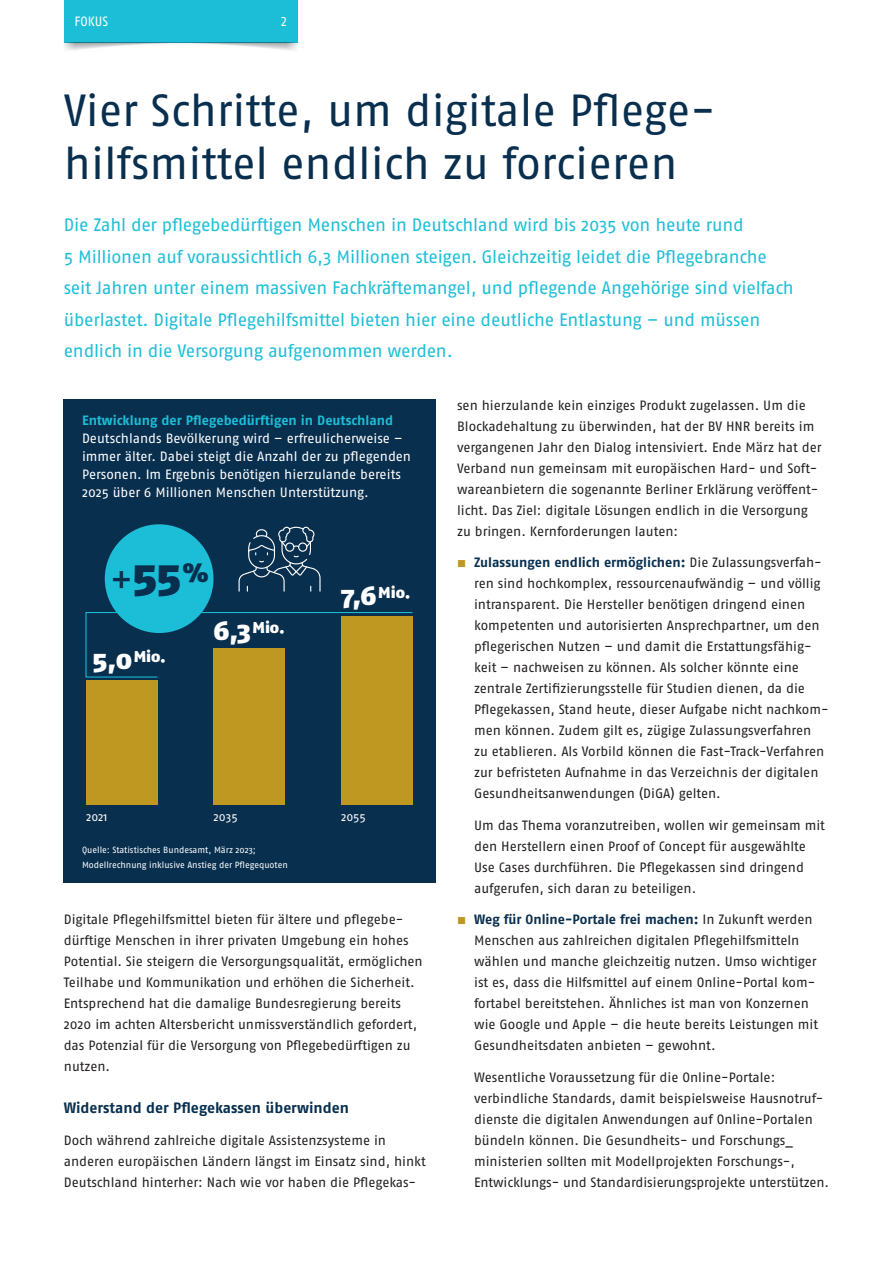
<style>
.page{position:relative;width:893px;height:1263px;background:#fff}
.page>*{position:absolute;margin:0;border:0;box-sizing:border-box;transform-origin:0 0}
.t1{font:45px/52.5px "Fago OT";letter-spacing:-.005em;color:#092f4f}
.t2{font:900 44.85px "Fago OT";color:#092f4f}
.t3{font:18px/31.5px "Fago OT";letter-spacing:-.015em;color:#1cbed7}
.t4{font:900 15.75px "Fago OT";letter-spacing:-.005em;color:#fff}
.t5{font:700 15px "Fago OT";color:#092f4f}
.t6{font:13.5px/21px "Fago OT";letter-spacing:-.005em;color:#231f20}
.t7{font:13.5px/18px "Fago OT";color:#fff}
.t8{font:700 13.5px "Fago OT";color:#1cbed7}
.t9{font:13.5px "Fago OT";color:#fff;scale:.95 1}
.t10{font:12px "Fago OT";letter-spacing:-.005em;color:#fff}
.t11{font:9px/15px "Fago OT";color:#fff}
.s1{font-weight:400;font-size:37.05px}
.s2{font-size:27px}
.s3{font-weight:700;color:#092f4f}
</style>
<div class="page">
<div style="left:64px;top:0;width:234px;height:42px;background:#1cbed7"></div>
<img style="left:64px;top:42px;width:234px;height:8px">
<div style="left:64px;top:399px;width:372px;height:483px;background:#092f4f"></div>
<div style="left:86px;top:681px;width:71px;height:124px;background:#be9820"></div>
<div style="left:213px;top:648px;width:72px;height:157px;background:#be9820"></div>
<div style="left:341px;top:616px;width:71px;height:189px;background:#be9820"></div>
<svg style="left:85px;top:611px;width:328px;height:67px"></svg>
<div style="left:105px;top:524px;width:108px;height:109px;background:#1cbed7;border-radius:50%"></div>
<svg style="left:238px;top:526px;width:83px;height:66px"></svg>
<p class="t9" style="left:74px;top:14px;width:37px">FOKUS</p>
<p class="t9" style="left:281px;top:14px;width:8px">2</p>
<h1 class="t1" style="left:64px;top:84px;width:653px">Vier Schritte, um digitale Pflege&shy;hilfsmittel endlich zu forcieren</h1>
<p class="t3" style="left:64px;top:209px;width:731px">Die Zahl der pflegebedürftigen Menschen in Deutschland wird bis 2035 von heute rund<br>5 Millionen auf voraussichtlich 6,3 Millionen steigen. Gleichzeitig leidet die Pflegebranche seit Jahren unter einem massiven Fachkräftemangel, und pflegende Angehörige sind vielfach überlastet. Digitale Pflegehilfsmittel bieten hier eine deutliche Entlastung – und müssen endlich in die Versorgung aufgenommen werden.</p>
<p class="t8" style="left:82px;top:412px;width:313px">Entwicklung der Pflegebedürftigen in Deutschland</p>
<p class="t7" style="left:82px;top:429px;width:331px">Deutschlands Bevölkerung wird – erfreulicherweise – immer älter. Dabei steigt die Anzahl der zu pflegenden Personen. Im Ergebnis benötigen hierzulande bereits 2025 über 6 Millionen Menschen Unterstützung.</p>
<h2 class="t2" style="left:110px;top:552px;width:100px"><span class="s1">+</span>55<sup>%</sup></h2>
<p class="t4" style="left:93px;top:647px;width:75px"><span class="s2">5,0</span>Mio.</p>
<p class="t4" style="left:213px;top:618px;width:73px"><span class="s2">6,3</span>Mio.</p>
<p class="t4" style="left:341px;top:582px;width:71px"><span class="s2">7,6</span>Mio.</p>
<p class="t10" style="left:86px;top:810px;width:23px">2021</p>
<p class="t10" style="left:214px;top:810px;width:26px">2035</p>
<p class="t10" style="left:341px;top:810px;width:26px">2055</p>
<p class="t11" style="left:82px;top:843px;width:207px">Quelle: Statistisches Bundesamt, März 2023;<br>Modellrechnung inklusive Anstieg der Pflegequoten</p>
<p class="t6" style="left:64px;top:909px;width:360px">Digitale Pflegehilfsmittel bieten für ältere und pflegebe&shy;dürftige Menschen in ihrer privaten Umgebung ein hohes Potential. Sie steigern die Versorgungsqualität, ermöglichen Teilhabe und Kommunikation und erhöhen die Sicherheit.<br>Entsprechend hat die damalige Bundesregierung bereits 2020 im achten Altersbericht unmissverständlich gefordert, das Potenzial fü r die Versorgung von Pflegebedü rftigen zu nutzen.</p>
<p class="t5" style="left:64px;top:1099px;width:287px">Widerstand der Pflegekassen überwinden</p>
<p class="t6" style="left:64px;top:1129px;width:364px">Doch während zahlreiche digitale Assistenzsysteme in anderen europäischen Ländern längst im Einsatz sind, hinkt<br>Deutschland hinterher: Nach wie vor haben die Pflegekas-</p>
<p class="t6" style="left:457px;top:394px;width:366px">sen hierzulande kein einziges Produkt zugelassen. Um die Blockadehaltung zu überwinden, hat der BV HNR bereits im vergangenen Jahr den Dialog intensiviert. Ende März hat der Verband nun gemeinsam mit europäischen Hard- und Soft&shy;wareanbietern die sogenannte Berliner Erklärung veröffent&shy;licht. Das Ziel: digitale Lösungen endlich in die Versorgung zu bringen. Kernforderungen lauten:</p>
<p class="t6" style="left:474px;top:552px;width:356px"><span class="s3">Zulassungen endlich ermöglichen:</span> Die Zulassungsverfah&shy;ren sind hochkomplex, ressourcenaufwändig – und völlig intransparent. Die Hersteller benötigen dringend einen kompetenten und autorisierten Ansprechpartner, um den pflegerischen Nutzen – und damit die Erstattungsfähig&shy;keit – nachweisen zu können. Als solcher könnte eine zentrale Zertifizierungsstelle für Studien dienen, da die Pflegekassen, Stand heute, dieser Aufgabe nicht nachkom&shy;men können. Zudem gilt es, zügige Zulassungsverfahren<br>zu etablieren. Als Vorbild können die Fast-Track-Verfahren zur befristeten Aufnahme in das Verzeichnis der digitalen Gesundheitsanwendungen (DiGA) gelten.</p>
<p class="t6" style="left:474px;top:814px;width:352px">Um das Thema voranzutreiben, wollen wir gemeinsam mit den Herstellern einen Proof of Concept für ausgewählte Use Cases durchführen. Die Pflegekassen sind dringend aufgerufen, sich daran zu beteiligen.</p>
<p class="t6" style="left:474px;top:909px;width:346px"><span class="s3">Weg für Online-Portale frei machen:</span> In Zukunft werden Menschen aus zahlreichen digitalen Pflegehilfsmitteln wählen und manche gleichzeitig nutzen. Umso wichtiger ist es, dass die Hilfsmittel auf einem Online-Portal kom&shy;fortabel bereitstehen. Ähnliches ist man von Konzernen wie Google und Apple – die heute bereits Leistungen mit Gesundheitsdaten anbieten – gewohnt.</p>
<p class="t6" style="left:474px;top:1066px;width:357px">Wesentliche Voraussetzung für die Online-Portale: verbindliche Standards, damit beispielsweise Hausnotruf&shy;dienste die digitalen Anwendungen auf Online-Portalen bündeln können. Die Gesundheits- und Forschungs_ ministerien sollten mit Modellprojekten Forschungs-, Entwicklungs- und Standardisierungsprojekte unterstützen.</p>
</div>
